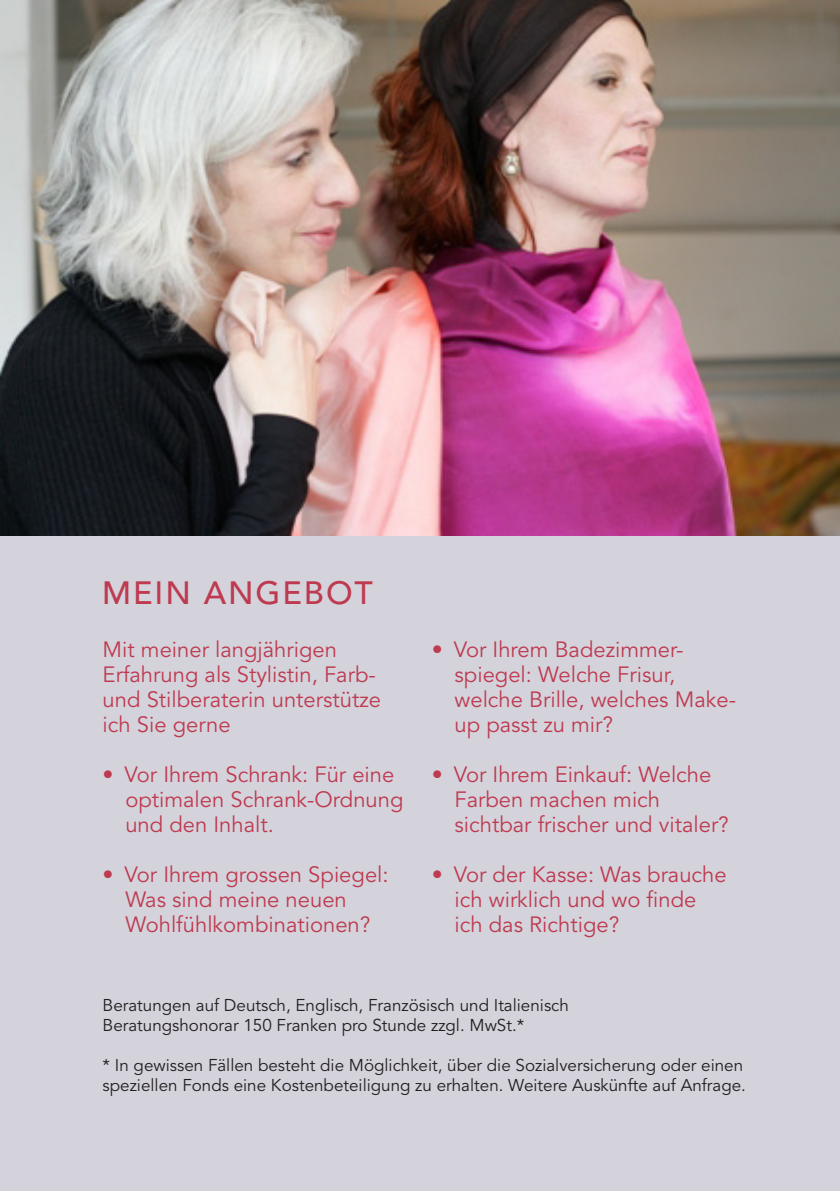
<style>
.page{position:relative;width:840px;height:1191px;background:#fff}
.page>*{position:absolute;margin:0;border:0;box-sizing:border-box;transform-origin:0 0}
.t1{font:500 32px "Avenir";letter-spacing:.06em;color:#be3a50}
.t2{font:22px/25px "Avenir";color:#be3a50}
.t3{font:17px/20px "Avenir";color:#231f20}
</style>
<div class="page">
<div style="left:0;top:0;width:839px;height:1190px;background:#d4d3dc"></div>
<img style="left:0;top:0;width:839px;height:535px">
<h1 class="t1" style="left:102px;top:575px;width:272px">M EIN ANGEBOT</h1>
<p class="t2" style="left:103px;top:637px;width:280px">Mit meiner langjährigen<br>Erfahrung als Stylistin, Farb&shy;und Stilberaterin unterstütze ich Sie gerne</p>
<p class="t2" style="left:125px;top:762px;width:279px;text-indent:-23px">• Vor Ihrem Schrank: Für eine optimalen Schrank-Ordnung und den Inhalt.</p>
<p class="t2" style="left:125px;top:862px;width:265px;text-indent:-23px">• Vor Ihrem grossen Spiegel:<br>Was sind meine neuen<br>Wohlfühlkombinationen?</p>
<p class="t2" style="left:454px;top:637px;width:283px;text-indent:-23px">• Vor Ihrem Badezimmer&shy;spiegel: Welche Frisur, welche Brille, welches Make&shy;up passt zu mir?</p>
<p class="t2" style="left:454px;top:762px;width:276px;text-indent:-23px">• Vor Ihrem Einkauf: Welche<br>Farben machen mich sichtbar frischer und vitaler?</p>
<p class="t2" style="left:454px;top:862px;width:273px;text-indent:-23px">• Vor der Kasse: Was brauche ich wirklich und wo finde - ich das Richtige?</p>
<p class="t3" style="left:103px;top:995px;width:467px">Beratungen auf Deutsch, Englisch, Französisch und Italienisch<br>Beratungshonorar 150 Franken pro Stunde zzgl. MwSt.*</p>
<p class="t3" style="left:103px;top:1055px;width:644px">* In gewissen Fällen besteht die Möglichkeit, über die Sozialversicherung oder einen speziellen Fonds eine Kostenbeteiligung zu erhalten. Weitere Auskünfte auf Anfrage.</p>
</div>
